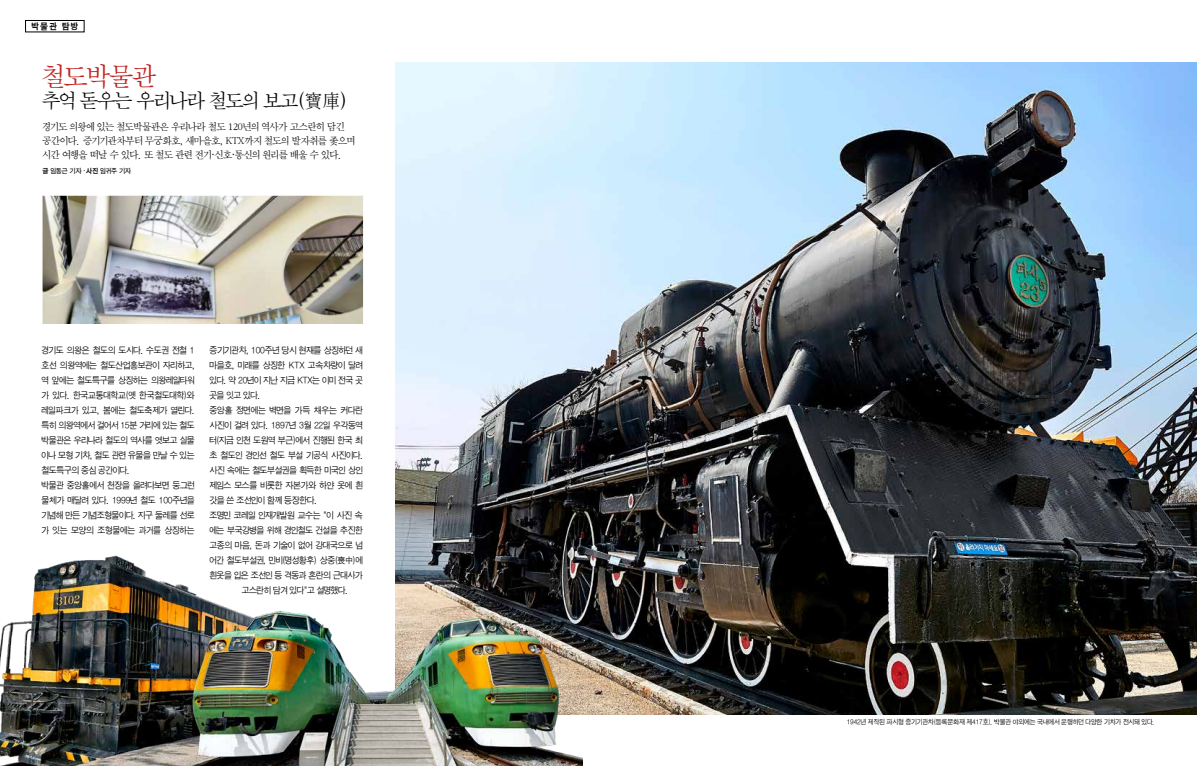
<style>
.page{position:relative;width:1197px;height:766px;background:#fff}
.page>*{position:absolute;margin:0;border:0;box-sizing:border-box;transform-origin:0 0}
.t1{font:300 28px "SD Myungjo Std";letter-spacing:-.025em;color:#c12320}
.t2{font:300 21px "SD Myungjo Std";letter-spacing:-.025em;color:#000}
.t3{font:300 10.7px/14px "SD Myungjo Std";letter-spacing:-.015em;color:#000;scale:.96 1}
.t4{font:300 9.2px/15px "SD Gothic Std";letter-spacing:-.025em;color:#000;scale:.96 1}
.t5{font:300 9.2px "SD Gothic Std";letter-spacing:-.005em;color:#000;scale:.96 1}
.t6{font:700 9px "SD Gothic Std";color:#000}
.t7{font:300 7px "SD Gothic Std";letter-spacing:-.01em;color:#000;scale:.95 1}
.t8{font:500 7px "SD Gothic Std";letter-spacing:-.01em;color:#000}
.s1{font-weight:700}
</style>
<div class="page">
<img style="left:395px;top:62px;width:801px;height:652px">
<div style="left:25px;top:20px;width:59px;height:12px;border:1px solid #000"></div>
<img style="left:43px;top:196px;width:320px;height:128px">
<img style="left:0;top:555px;width:223px;height:210px">
<img style="left:173px;top:606px;width:409px;height:159px">
<p class="t6" style="left:31px;top:22px;width:48px">박물관 탐방</p>
<h1 class="t1" style="left:43px;top:63px;width:115px">철도박물관</h1>
<h2 class="t2" style="left:43px;top:91px;width:306px">추억 돋우는 우리나라 철도의 보고(寶庫)</h2>
<p class="t3" style="left:43px;top:120px;width:327px">경기도 의왕에 있는 철도박물관은 우리나라 철도 120년의 역사가 고스란히 담긴 공간이다. 증기기관차부터 무궁화호, 새마을호, KTX까지 철도의 발자취를 좇으며 시간 여행을 떠날 수 있다. 또 철도 관련 전기·신호·통신의 원리를 배울 수 있다.</p>
<p class="t8" style="left:43px;top:168px;width:90px"><span class="s1">글</span> 임동근 기자 · <span class="s1">사진</span> 임귀주 기자</p>
<p class="t4" style="left:42px;top:343px;width:161px">경기도 의왕은 철도의 도시다. 수도권 전철 1 호선 의왕역에는 철도산업홍보관이 자리하고, 역 앞에는 철도특구를 상징하는 의왕레일타워 가 있다. 한국교통대학교(옛 한국철도대학)와 레일파크가 있고, 봄에는 철도축제가 열린다. 특히 의왕역에서 걸어서 15분 거리에 있는 철도 박물관은 우리나라 철도의 역사를 엿보고 실물 이나 모형 기차, 철도 관련 유물을 만날 수 있는 철도특구의 중심 공간이다.<br>박물관 중앙홀에서 천장을 올려다보면 둥그런 물체가 매달려 있다. 1999년 철도 100주년을 기념해 만든 기념조형물이다. 지구 둘레를 선로 가 잇는 모양의 조형물에는 과거를 상징하는</p>
<p class="t4" style="left:209px;top:343px;width:161px">증기기관차, 100주년 당시 현재를 상징하던 새</p>
<p class="t4" style="left:209px;top:358px;width:161px">마을호, 미래를 상징한 KTX 고속차량이 달려</p>
<p class="t4" style="left:209px;top:373px;width:161px">있다. 약 20년이 지난 지금 KTX는 이미 전국 곳</p>
<p class="t4" style="left:209px;top:388px;width:54px">곳을 잇고 있다.</p>
<p class="t5" style="left:209px;top:406px;width:161px">중앙홀 정면에는 벽면을 가득 채우는 커다란</p>
<p class="t4" style="left:209px;top:418px;width:161px">사진이 걸려 있다. 1897년 3월 22일 우각동역</p>
<p class="t4" style="left:209px;top:433px;width:161px">터(지금 인천 도원역 부근)에서 진행된 한국 최</p>
<p class="t4" style="left:209px;top:448px;width:161px">초 철도인 경인선 철도 부설 기공식 사진이다.</p>
<p class="t4" style="left:209px;top:463px;width:161px">사진 속에는 철도부설권을 획득한 미국인 상인</p>
<p class="t4" style="left:209px;top:478px;width:161px">제임스 모스를 비롯한 자본가와 하얀 옷에 흰</p>
<p class="t4" style="left:209px;top:493px;width:113px">갓을 쓴 조선인이 함께 등장한다.</p>
<p class="t4" style="left:209px;top:508px;width:161px">조명민 코레일 인재개발원 교수는 "이 사진 속</p>
<p class="t4" style="left:209px;top:523px;width:161px">에는 부국강병을 위해 경인철도 건설을 추진한</p>
<p class="t4" style="left:209px;top:538px;width:161px">고종의 마음, 돈과 기술이 없어 강대국으로 넘</p>
<p class="t4" style="left:209px;top:553px;width:161px">어간 철도부설권, 민비(명성황후) 상중(喪中)에</p>
<p class="t4" style="left:209px;top:568px;width:161px">흰옷을 입은 조선인 등 격동과 혼란의 근대사가</p>
<p class="t4" style="left:242px;top:583px;width:112px">고스란히 담겨 있다"고 설명했다.</p>
<p class="t7" style="left:846px;top:718px;width:325px">1942년 제작된 파시형 증기기관차(등록문화재 제417호). 박물관 야외에는 국내에서 운행하던 다양한 기차가 전시돼 있다.</p>
</div>
